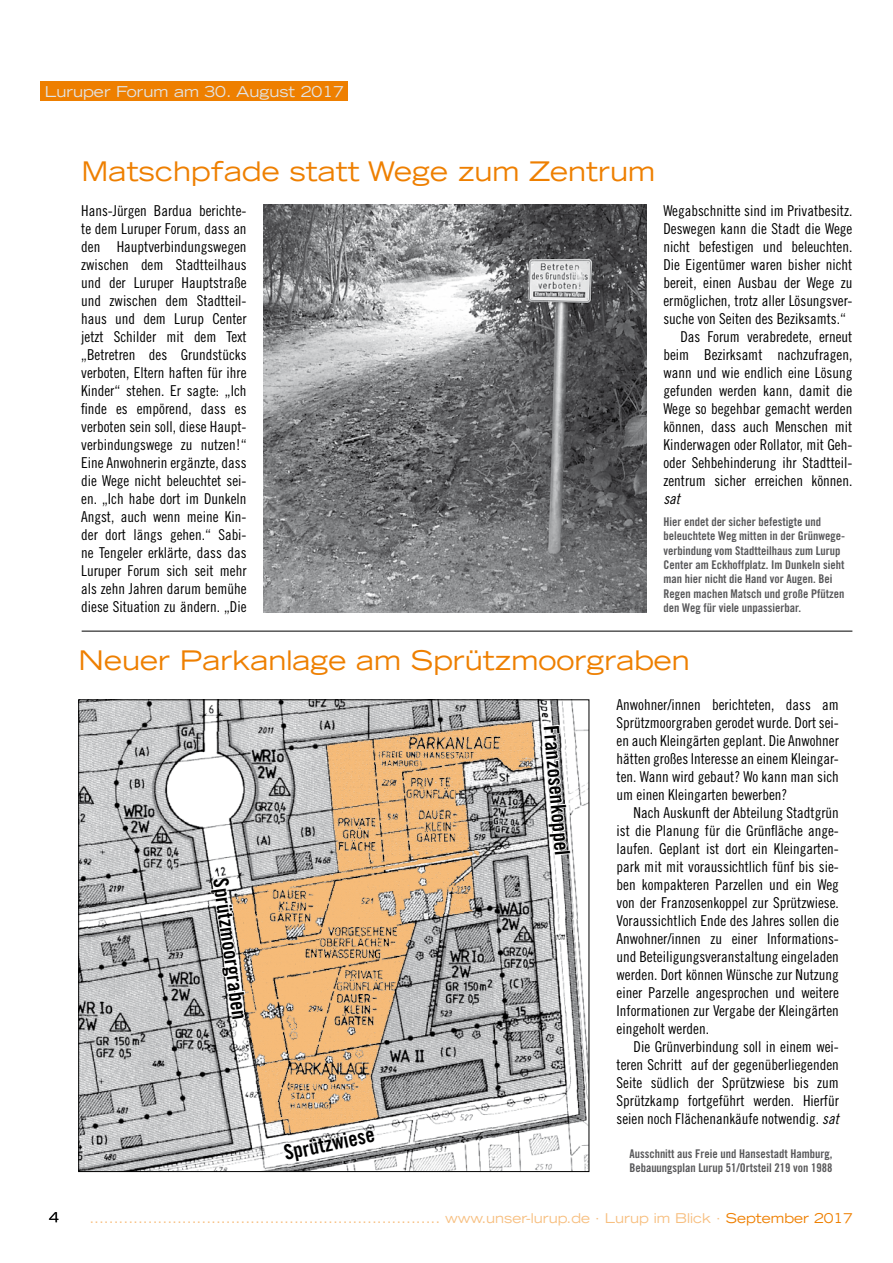
<style>
.page{position:relative;width:893px;height:1263px;background:#fff}
.page>*{position:absolute;margin:0;border:0;box-sizing:border-box;transform-origin:0 0}
.t1{font:expanded 27px "Trade Gothic LH";color:#ee7f00}
.t2{font:21px "Trade Gothic Bold Cond Twenty";color:#000}
.t3{font:15px/18px "Trade Gothic Cond Eighteen";color:#000;text-align:justify}
.t4{font:expanded 15px "Trade Gothic LH";color:#e3e4e4}
.t5{font:15px "Trade Gothic Cond Eighteen Obl";color:#000}
.t6{font:expanded 13.5px "Trade Gothic LH";color:#f7bf80}
.t7{font:expanded 13.5px "Trade Gothic LH";color:#000}
.t8{font:12px/14.4px "Trade Gothic Bold Cond Twenty";color:#58585a}
.s1{font-family:"Trade Gothic Cond Eighteen Obl"}
.s2{color:#ee7f00}
</style>
<div class="page">
<img style="left:80px;top:701px;width:507px;height:469px">
<div style="left:41px;top:81px;width:307px;height:20px;background:#ee7f00"></div>
<img style="left:264px;top:204px;width:382px;height:408px">
<hr style="left:82px;top:631px;width:770px;height:1px;background:#000">
<svg style="left:542px;top:724px;width:30px;height:132px"></svg>
<svg style="left:209px;top:871px;width:37px;height:150px"></svg>
<p class="t4" style="left:45px;top:81px;width:301px">Luruper Forum am 30. August 2017</p>
<h1 class="t1" style="left:82px;top:154px;width:575px">Matschpfade statt Wege zum Zentrum</h1>
<p class="t3" style="left:81px;top:201px;width:167px">Hans-Jürgen Bardua berichte&shy;te dem Luruper Forum, dass an den Hauptverbindungswegen zwischen dem Stadtteilhaus und der Luruper Hauptstraße und zwischen dem Stadtteil&shy;haus und dem Lurup Center jetzt Schilder mit dem Text „Betretren des Grundstücks verboten, Eltern haften für ihre Kinder“ stehen. Er sagte: „Ich finde es empörend, dass es verboten sein soll, diese Haupt&shy;verbindungswege zu nutzen!“ Eine Anwohnerin ergänzte, dass die Wege nicht beleuchtet sei&shy;en. „Ich habe dort im Dunkeln Angst, auch wenn meine Kin&shy;der dort längs gehen.“ Sabi&shy;ne Tengeler erklärte, dass das Luruper Forum sich seit mehr als zehn Jahren darum bemühe diese Situation zu ändern. „Die</p>
<p class="t3" style="left:663px;top:201px;width:191px">Wegabschnitte sind im Privatbesitz.</p>
<p class="t3" style="left:663px;top:219px;width:191px">Deswegen kann die Stadt die Wege</p>
<p class="t3" style="left:663px;top:237px;width:191px">nicht befestigen und beleuchten.</p>
<p class="t3" style="left:663px;top:255px;width:191px">Die Eigentümer waren bisher nicht</p>
<p class="t3" style="left:663px;top:273px;width:191px">bereit, einen Ausbau der Wege zu</p>
<p class="t3" style="left:663px;top:291px;width:191px">ermöglichen, trotz aller Lösungsver-</p>
<p class="t3" style="left:663px;top:309px;width:184px">suche von Seiten des Beziksamts.“</p>
<p class="t3" style="left:680px;top:327px;width:174px">Das Forum verabredete, erneut</p>
<p class="t3" style="left:663px;top:345px;width:191px">beim Bezirksamt nachzufragen,</p>
<p class="t3" style="left:663px;top:363px;width:191px">wann und wie endlich eine Lösung</p>
<p class="t3" style="left:663px;top:381px;width:191px">gefunden werden kann, damit die</p>
<p class="t3" style="left:663px;top:399px;width:191px">Wege so begehbar gemacht werden</p>
<p class="t3" style="left:663px;top:417px;width:191px">können, dass auch Menschen mit</p>
<p class="t3" style="left:663px;top:435px;width:191px">Kinderwagen oder Rollator, mit Geh-</p>
<p class="t3" style="left:663px;top:453px;width:191px">oder Sehbehinderung ihr Stadtteil-</p>
<p class="t3" style="left:663px;top:471px;width:191px">zentrum sicher erreichen können.</p>
<p class="t5" style="left:663px;top:490px;width:18px">sat</p>
<p class="t8" style="left:663px;top:514px;width:183px">Hier endet der sicher befestigte und beleuchtete Weg mitten in der Grünwege&shy;verbindung vom Stadtteilhaus zum Lurup Center am Eckhoffplatz. Im Dunkeln sieht man hier nicht die Hand vor Augen. Bei Regen machen Matsch und große Pfützen den Weg für viele unpassierbar.</p>
<h1 class="t1" style="left:79px;top:643px;width:613px">Neuer Parkanlage am Sprützmoorgraben</h1>
<h2 class="t2" style="left:233px;top:876px;width:144px;rotate:82deg">Sprützmoorgraben</h2>
<h2 class="t2" style="left:282px;top:1140px;width:94px;rotate:-12deg">Sprützwiese</h2>
<h2 class="t2" style="left:564px;top:724px;width:132px;rotate:85deg">Franzosenkoppel</h2>
<p class="t3" style="left:617px;top:696px;width:224px">Anwohner/innen berichteten, dass am Sprützmoorgraben gerodet wurde. Dort sei&shy;en auch Kleingärten geplant. Die Anwohner hätten großes Interesse an einem Kleingar&shy;ten. Wann wird gebaut? Wo kann man sich um einen Kleingarten bewerben?</p>
<p class="t3" style="left:617px;top:804px;width:224px;text-indent:17px">Nach Auskunft der Abteilung Stadtgrün ist die Planung für die Grünfläche ange&shy;laufen. Geplant ist dort ein Kleingarten&shy;park mit mit voraussichtlich fünf bis sie&shy;ben kompakteren Parzellen und ein Weg von der Franzosenkoppel zur Sprützwiese.<br>Voraussichtlich Ende des Jahres sollen die Anwohner/innen zu einer Informations&shy;und Beteiligungsveranstaltung eingeladen werden. Dort können Wünsche zur Nutzung einer Parzelle angesprochen und weitere Informationen zur Vergabe der Kleingärten eingeholt werden.</p>
<p class="t3" style="left:617px;top:1038px;width:224px;text-indent:17px">Die Grünverbindung soll in einem wei&shy;teren Schritt auf der gegenüberliegenden Seite südlich der Sprützwiese bis zum Sprützkamp fortgeführt werden. Hierfür seien noch Flächenankäufe notwendig. <span class="s1">sat</span></p>
<p class="t8" style="left:629px;top:1146px;width:205px">Ausschnitt aus Freie und Hansestadt Hamburg,<br>Bebauungsplan Lurup 51/Ortsteil 219 von 1988</p>
<p class="t7" style="left:49px;top:1209px;width:11px">4</p>
<p class="t6" style="left:89px;top:1209px;width:6px">........................................................................</p>
<p class="t6" style="left:445px;top:1209px;width:409px">www. unser-lurup. de · Lurup im Blick · <span class="s2">September 2017</span></p>
</div>
